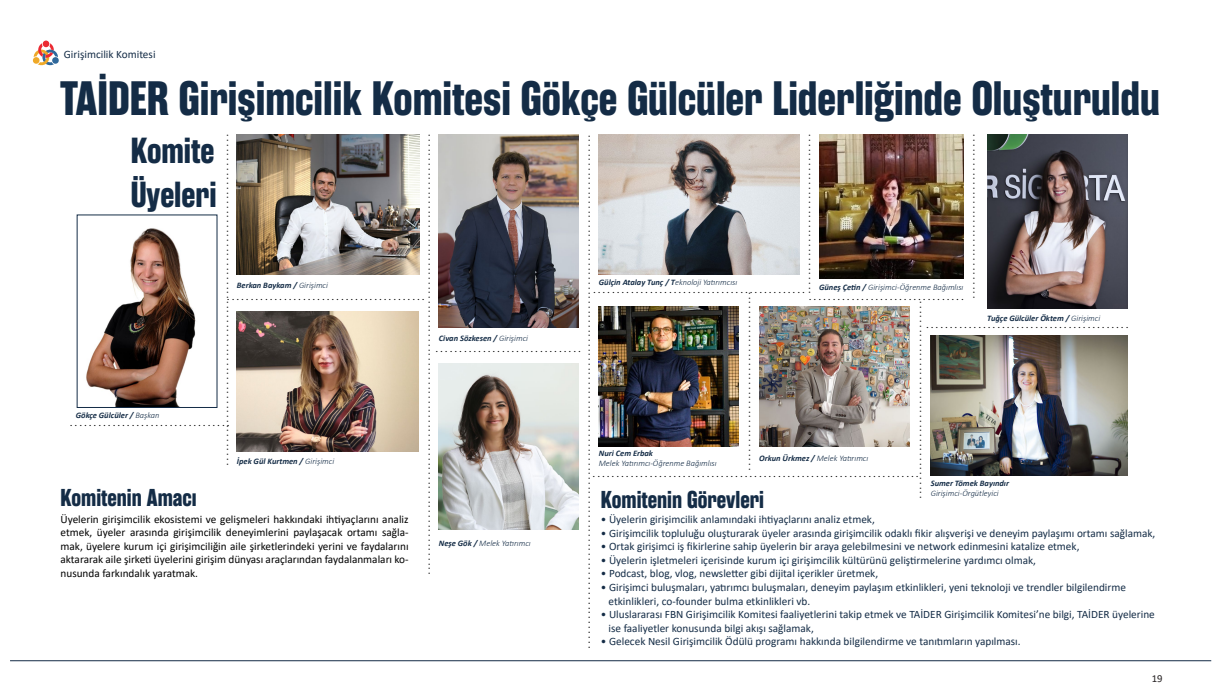
<style>
.page{position:relative;width:1220px;height:694px;background:#fff}
.page>*{position:absolute;margin:0;border:0;box-sizing:border-box;transform-origin:0 0}
.t1{font:700 48.12px "Rama Gothic E";color:#142c46}
.t2{font:700 36.12px/43.4px "Rama Gothic E";color:#142c46}
.t3{font:700 24.38px "Rama Gothic E";color:#142c46}
.t4{font:11.25px/13.5px "Calibri";color:#142c46}
.t5{font:11.25px/13.5px "Calibri";color:#000;text-align:justify}
.t6{font:10.88px "Minion Pro";color:#000}
.t7{font:10.69px "Calibri";color:#231f20}
.t8{font:italic 300 8.44px "Calibri";color:#142c46}
.t9{font:italic 700 8.44px "Calibri";color:#142c46}
.s1{font-size:11.25px}
.s2{font-weight:700}
.s3{font-weight:300}
</style>
<div class="page">
<svg style="left:32px;top:41px;width:27px;height:24px"></svg>
<img style="left:86px;top:228px;width:110px;height:177px">
<img style="left:237px;top:134px;width:182px;height:140px">
<img style="left:439px;top:134px;width:139px;height:193px">
<img style="left:598px;top:134px;width:200px;height:140px">
<img style="left:819px;top:134px;width:144px;height:144px">
<img style="left:237px;top:311px;width:181px;height:140px">
<img style="left:987px;top:134px;width:139px;height:174px">
<img style="left:930px;top:336px;width:196px;height:139px">
<img style="left:439px;top:363px;width:139px;height:166px">
<img style="left:598px;top:306px;width:140px;height:140px">
<img style="left:759px;top:306px;width:150px;height:140px">
<svg style="left:561px;top:661px;width:34px;height:1px"></svg>
<hr style="left:10px;top:660px;width:1200px;height:1px;background:#142c46">
<p class="t4" style="left:64px;top:47px;width:93px">Girişimcilik Komitesi</p>
<h1 class="t1" style="left:60px;top:72px;width:1100px">TAİDER Girişimcilik Komitesi Gökçe Gülcüler Liderliğinde Oluşturuldu</h1>
<p class="t6" style="left:238px;top:134px;width:332px;rotate:90deg">......................................................................</p>
<p class="t6" style="left:983px;top:134px;width:165px;rotate:90deg">...................................</p>
<p class="t6" style="left:439px;top:134px;width:441px;rotate:90deg">.............................................................................................</p>
<p class="t6" style="left:819px;top:134px;width:161px;rotate:90deg">..................................</p>
<p class="t6" style="left:599px;top:134px;width:515px;rotate:90deg">.............................................................................................<span class="s1">...............</span></p>
<h2 class="t2" style="left:131px;top:130px;width:87px">Komite<br>Üyeleri</h2>
<p class="t8" style="left:598px;top:276px;width:140px"><span class="s2">Gülçin Atalay Tunç / T</span>eknoloji Yatırımcısı</p>
<p class="t9" style="left:237px;top:279px;width:93px">Berkan Baykam / <span class="s3">Girişimci</span></p>
<p class="t8" style="left:819px;top:282px;width:146px"><span class="s2">Güneş Çetin /</span> Girişimci-Öğrenme Bağımlısı</p>
<p class="t6" style="left:804px;top:302px;width:213px;rotate:-180deg">.............................................</p>
<p class="t6" style="left:759px;top:291px;width:180px;rotate:90deg">......................................</p>
<p class="t6" style="left:930px;top:301px;width:199px;rotate:90deg">..........................................</p>
<p class="t6" style="left:424px;top:309px;width:199px;rotate:-180deg">..........................................</p>
<p class="t6" style="left:963px;top:309px;width:156px;rotate:-180deg">.................................</p>
<p class="t9" style="left:986px;top:312px;width:115px">Tuğçe Gülcüler Öktem / <span class="s3">Girişimci</span></p>
<p class="t6" style="left:1128px;top:337px;width:203px;rotate:-180deg">...........................................</p>
<p class="t9" style="left:439px;top:331px;width:91px">Civan Sözkesen / <span class="s3">Girişimci</span></p>
<p class="t6" style="left:580px;top:361px;width:146px;rotate:-180deg">...............................</p>
<p class="t9" style="left:76px;top:409px;width:85px">Gökçe Gülcüler / <span class="s3">Başkan</span></p>
<p class="t6" style="left:229px;top:435px;width:161px;rotate:-180deg">..................................</p>
<p class="t9" style="left:598px;top:447px;width:56px">Nuri Cem Erbak</p>
<p class="t8" style="left:598px;top:458px;width:119px">Melek Yatırımcı-Öğrenme Bağımlısı</p>
<p class="t8" style="left:759px;top:452px;width:110px"><span class="s2">Orkun Ürkmez /</span> Melek Yatırımcı</p>
<p class="t9" style="left:237px;top:455px;width:99px">İpek Gül Kurtmen / <span class="s3">Girişimci</span></p>
<p class="t6" style="left:918px;top:486px;width:327px;rotate:-180deg">.....................................................................</p>
<p class="t9" style="left:930px;top:477px;width:80px">Sumer Tömek Bayındır</p>
<p class="t8" style="left:930px;top:487px;width:69px">Girişimci-Örgütleyici</p>
<h3 class="t3" style="left:60px;top:483px;width:138px">Komitenin Amacı</h3>
<p class="t5" style="left:60px;top:511px;width:349px">Üyelerin girişimcilik ekosistemi ve gelişmeleri hakkındaki ihtiyaçlarını analiz etmek, üyeler arasında girişimcilik deneyimlerini paylaşacak ortamı sağla&shy;mak, üyelere kurum içi girişimciliğin aile şirketlerindeki yerini ve faydalarını aktararak aile şirketi üyelerini girişim dünyası araçlarından faydalanmaları ko&shy;nusunda farkındalık yaratmak.</p>
<h3 class="t3" style="left:600px;top:485px;width:165px">Komitenin Görevleri</h3>
<p class="t4" style="left:600px;top:512px;width:275px">• Üyelerin girişimcilik anlamındaki ihtiyaçlarını analiz etmek,</p>
<p class="t4" style="left:600px;top:525px;width:556px">• Girişimcilik topluluğu oluşturarak üyeler arasında girişimcilik odaklı fikir alışverişi ve deneyim paylaşımı ortamı sağlamak,</p>
<p class="t4" style="left:600px;top:539px;width:480px">• Ortak girişimci iş fikirlerine sahip üyelerin bir araya gelebilmesini ve network edinmesini katalize etmek,</p>
<p class="t4" style="left:600px;top:552px;width:436px">• Üyelerin işletmeleri içerisinde kurum içi girişimcilik kültürünü geliştirmelerine yardımcı olmak,</p>
<p class="t4" style="left:600px;top:566px;width:279px">• Podcast, blog, vlog, newsletter gibi dijital içerikler üretmek,</p>
<p class="t4" style="left:608px;top:579px;width:519px;text-indent:-8px">• Girişimci buluşmaları, yatırımcı buluşmaları, deneyim paylaşım etkinlikleri, yeni teknoloji ve trendler bilgilendirme etkinlikleri, co-founder bulma etkinlikleri vb.</p>
<p class="t4" style="left:608px;top:606px;width:547px;text-indent:-8px">• Uluslararası FBN Girişimcilik Komitesi faaliyetlerini takip etmek ve TAİDER Girişimcilik Komitesi’ne bilgi, TAİDER üyelerine ise faaliyetler konusunda bilgi akışı sağlamak,</p>
<p class="t4" style="left:600px;top:633px;width:421px">• Gelecek Nesil Girişimcilik Ödülü programı hakkında bilgilendirme ve tanıtımların yapılması.</p>
<p class="t8" style="left:439px;top:537px;width:93px"><span class="s2">Neşe Gök /</span> Melek Yatırımcı</p>
<p class="t7" style="left:1151px;top:670px;width:12px">19</p>
</div>
